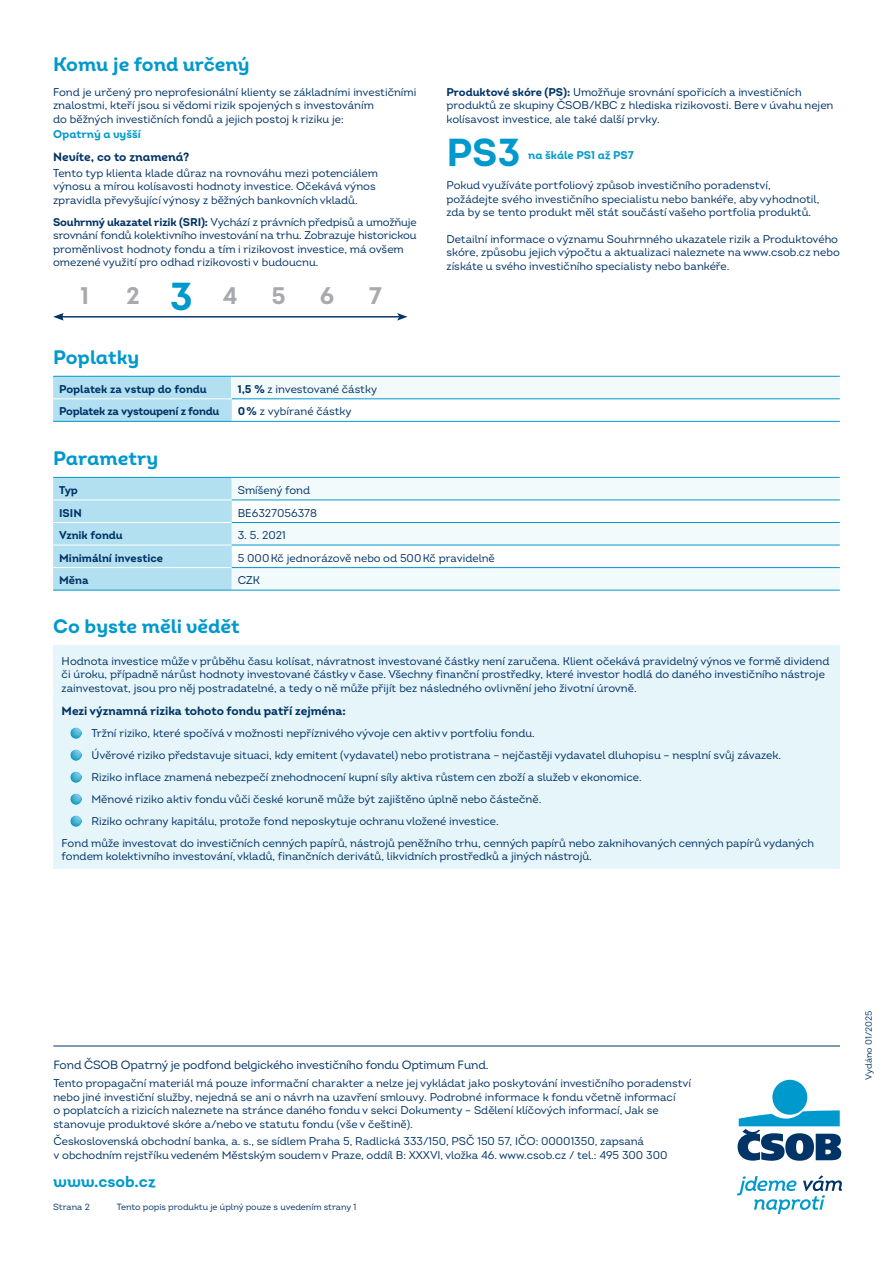
<style>
.page{position:relative;width:893px;height:1263px;background:#fff}
.page>*{position:absolute;margin:0;border:0;box-sizing:border-box;transform-origin:0 0}
.normal_text{font:39px "Intro Bold Alt";color:#0099cd}
.t1{font:24px "Intro Bold Alt";color:#a8a9ad}
.nadpis{font:19.5px "Intro Bold Alt";color:#0099cd}
.t2{font:15.9px "Intro Bold Alt";color:#0099cd}
.normal_text-2{font:12px "Intro";letter-spacing:-.01em;color:#036}
.nadpis_mini_tmavomod{font:700 12px "Intro";color:#036}
.nadpis_mini_zelena{font:12px "Intro Bold Alt";color:#036}
.normal_text-3{font:11.25px/13.5px "Intro";color:#036}
.normal_odrazky{font:11.25px "Intro";color:#036}
.normal_text-4{font:700 11.25px "Intro";color:#036}
.normal_text-5{font:11.25px "Intro Bold Alt";color:#0099cd}
.normal_text-6{font:700 11.25px "Intro";letter-spacing:-.025em;color:#036}
.normal_text-7{font:9px "Intro";color:#036}
.s1{font-weight:700}
.s2{font-size:39px;color:#0099cd}
</style>
<div class="page">
<svg style="left:737px;top:1175px;width:105px;height:39px"></svg>
<div style="left:772px;top:1080px;width:35px;height:35px;background:#0099cd;border-radius:50%"></div>
<svg style="left:738px;top:1110px;width:103px;height:51px"></svg>
<hr style="left:61px;top:316px;width:338px;height:1px;background:#036">
<svg style="left:53px;top:313px;width:11px;height:8px"></svg>
<svg style="left:397px;top:313px;width:10px;height:8px"></svg>
<div style="left:53px;top:377px;width:179px;height:44px;background:#b3e0f0"></div>
<div style="left:232px;top:376px;width:608px;height:23px;background:#f2fafc"></div>
<hr style="left:53px;top:376px;width:179px;height:1px;background:#0099cd">
<hr style="left:232px;top:376px;width:608px;height:1px;background:#0099cd">
<hr style="left:232px;top:398px;width:608px;height:1px;background:#0099cd">
<hr style="left:53px;top:421px;width:179px;height:1px;background:#0099cd">
<hr style="left:232px;top:421px;width:608px;height:1px;background:#0099cd">
<hr style="left:53px;top:398px;width:179px;height:1px;background:#fff">
<div style="left:53px;top:478px;width:179px;height:112px;background:#b3e0f0"></div>
<svg style="left:232px;top:478px;width:608px;height:112px;fill:#f2fafc"></svg>
<hr style="left:53px;top:500px;width:179px;height:1px;background:#fff">
<hr style="left:53px;top:522px;width:179px;height:1px;background:#fff">
<hr style="left:53px;top:545px;width:179px;height:1px;background:#fff">
<hr style="left:53px;top:567px;width:179px;height:1px;background:#fff">
<hr style="left:232px;top:500px;width:608px;height:1px;background:#0099cd">
<hr style="left:232px;top:522px;width:608px;height:1px;background:#0099cd">
<hr style="left:232px;top:545px;width:608px;height:1px;background:#0099cd">
<hr style="left:232px;top:567px;width:608px;height:1px;background:#0099cd">
<hr style="left:53px;top:477px;width:179px;height:1px;background:#0099cd">
<hr style="left:232px;top:477px;width:608px;height:1px;background:#0099cd">
<hr style="left:53px;top:590px;width:179px;height:1px;background:#0099cd">
<hr style="left:232px;top:590px;width:608px;height:1px;background:#0099cd">
<div style="left:53px;top:646px;width:787px;height:223px;background:#e5f5fa"></div>
<svg style="left:70px;top:727px;width:11px;height:11px"></svg>
<svg style="left:70px;top:749px;width:11px;height:11px"></svg>
<svg style="left:70px;top:771px;width:11px;height:11px"></svg>
<svg style="left:70px;top:793px;width:11px;height:11px"></svg>
<svg style="left:70px;top:815px;width:11px;height:11px"></svg>
<hr style="left:53px;top:1046px;width:787px;height:1px;background:#036">
<p class="nadpis" style="left:53px;top:52px;width:198px">Komu je fond určený</p>
<p class="normal_text-3" style="left:53px;top:85px;width:365px">Fond je určený pro neprofesionální klienty se základními investičními znalostmi, kteří jsou si vědomi rizik spojených s investováním<br>do běžných investičních fondů a jejich postoj k riziku je:</p>
<p class="normal_text-5" style="left:53px;top:127px;width:89px">Opatrný a vyšší</p>
<p class="nadpis_mini_zelena" style="left:53px;top:149px;width:138px">Nevíte, co to znamená?</p>
<p class="normal_text-3" style="left:53px;top:166px;width:326px">Tento typ klienta klade důraz na rovnováhu mezi potenciálem výnosu a mírou kolísavosti hodnoty investice. Očekává výnos zpravidla převyšující výnosy z běžných bankovních vkladů.</p>
<p class="normal_text-3" style="left:53px;top:215px;width:365px"><span class="s1">Souhrnný ukazatel rizik (SRI):</span> Vychází z právních předpisů a umožňuje srovnání fondů kolektivního investování na trhu. Zobrazuje historickou proměnlivost hodnoty fondu a tím i rizikovost investice, má ovšem omezené využití pro odhad rizikovosti v budoucnu.</p>
<p class="t1" style="left:80px;top:281px;width:10px">1</p>
<p class="t1" style="left:126px;top:281px;width:113px">2<span class="s2">3</span>4</p>
<p class="t1" style="left:271px;top:281px;width:16px">5</p>
<p class="t1" style="left:320px;top:281px;width:16px">6</p>
<p class="t1" style="left:369px;top:281px;width:14px">7</p>
<p class="normal_text-3" style="left:446px;top:85px;width:388px"><span class="s1">Produktové skóre (PS):</span> Umožňuje srovnání spořicích a investičních produktů ze skupiny ČSOB/KBC z hlediska rizikovosti. Bere v úvahu nejen kolísavost investice, ale také další prvky.</p>
<p class="normal_text" style="left:446px;top:128px;width:76px">PS3</p>
<p class="normal_text-5" style="left:528px;top:148px;width:107px">na škále PS1 až PS7</p>
<p class="normal_text-3" style="left:446px;top:179px;width:374px">Pokud využíváte portfoliový způsob investičního poradenství, požádejte svého investičního specialistu nebo bankéře, aby vyhodnotil, zda by se tento produkt měl stát součástí vašeho portfolia produktů.</p>
<p class="normal_text-3" style="left:446px;top:232px;width:395px">Detailní informace o významu Souhrnného ukazatele rizik a Produktového skóre, způsobu jejich výpočtu a aktualizaci naleznete na www.csob.cz nebo získáte u svého investičního specialisty nebo bankéře.</p>
<p class="nadpis" style="left:53px;top:344px;width:88px">Poplatky</p>
<p class="normal_text-4" style="left:59px;top:382px;width:149px">Poplatek za vstup do fondu</p>
<p class="normal_text-3" style="left:238px;top:382px;width:141px"><span class="s1">1,5 %</span> z investované částky</p>
<p class="normal_text-6" style="left:59px;top:404px;width:162px">Poplatek za vystoupení z fondu</p>
<p class="normal_text-3" style="left:238px;top:405px;width:115px"><span class="s1">0%</span> z vybírané částky</p>
<p class="nadpis" style="left:53px;top:446px;width:107px">Parametry</p>
<p class="normal_text-4" style="left:59px;top:483px;width:20px">Typ</p>
<p class="normal_text-3" style="left:238px;top:483px;width:74px">Smíšený fond</p>
<p class="normal_text-4" style="left:59px;top:505px;width:24px">ISIN</p>
<p class="normal_text-3" style="left:238px;top:506px;width:81px">BE6327056378</p>
<p class="normal_text-4" style="left:59px;top:528px;width:65px">Vznik fondu</p>
<p class="normal_text-3" style="left:238px;top:528px;width:50px">3. 5. 2021</p>
<p class="normal_text-4" style="left:59px;top:551px;width:105px">Minimální investice</p>
<p class="normal_text-3" style="left:238px;top:551px;width:259px">5 000Kč jednorázově nebo od 500Kč pravidelně</p>
<p class="normal_text-4" style="left:59px;top:573px;width:31px">Měna</p>
<p class="normal_text-3" style="left:238px;top:573px;width:24px">CZK</p>
<p class="nadpis" style="left:53px;top:614px;width:188px">Co byste měli vědět</p>
<p class="normal_text-3" style="left:62px;top:654px;width:769px">Hodnota investice může v průběhu času kolísat, návratnost investované částky není zaručena. Klient očekává pravidelný výnos ve formě dividend či úroku, případně nárůst hodnoty investované částky v čase. Všechny finanční prostředky, které investor hodlá do daného investičního nástroje zainvestovat, jsou pro něj postradatelné, a tedy o ně může přijít bez následného ovlivnění jeho životní úrovně.</p>
<p class="nadpis_mini_tmavomod" style="left:62px;top:703px;width:286px">Mezi významná rizika tohoto fondu patří zejména:</p>
<p class="normal_odrazky" style="left:91px;top:726px;width:445px">Tržní riziko, které spočívá v možnosti nepříznivého vývoje cen aktiv v portfoliu fondu.</p>
<p class="normal_odrazky" style="left:91px;top:748px;width:691px">Úvěrové riziko představuje situaci, kdy emitent (vydavatel) nebo protistrana – nejčastěji vydavatel dluhopisu – nesplní svůj závazek.</p>
<p class="normal_odrazky" style="left:91px;top:770px;width:552px">Riziko inflace znamená nebezpečí znehodnocení kupní síly aktiva růstem cen zboží a služeb v ekonomice.</p>
<p class="normal_odrazky" style="left:91px;top:792px;width:451px">Měnové riziko aktiv fondu vůči české koruně může být zajištěno úplně nebo částečně.</p>
<p class="normal_odrazky" style="left:91px;top:814px;width:409px">Riziko ochrany kapitálu, protože fond neposkytuje ochranu vložené investice.</p>
<p class="normal_text-3" style="left:62px;top:836px;width:754px">Fond může investovat do investičních cenných papírů, nástrojů peněžního trhu, cenných papírů nebo zaknihovaných cenných papírů vydaných fondem kolektivního investování, vkladů, finančních derivátů, likvidních prostředků a jiných nástrojů.</p>
<p class="normal_text-2" style="left:53px;top:1058px;width:437px">Fond ČSOB Opatrný je podfond belgického investičního fondu Optimum Fund.</p>
<p class="normal_text-3" style="left:53px;top:1076px;width:639px">Tento propagační materiál má pouze informační charakter a nelze jej vykládat jako poskytování investičního poradenství nebo jiné investiční služby, nejedná se ani o návrh na uzavření smlouvy. Podrobné informace k fondu včetně informací<br>o poplatcích a rizicích naleznete na stránce daného fondu v sekci Dokumenty – Sdělení klíčových informací, Jak se stanovuje produktové skóre a/nebo ve statutu fondu (vše v češtině).</p>
<p class="normal_text-3" style="left:53px;top:1134px;width:616px">Československá obchodní banka, a. s., se sídlem Praha 5, Radlická 333/150, PSČ 150 57, IČO: 00001350, zapsaná<br>v obchodním rejstříku vedeném Městským soudem v Praze, oddíl B: XXXVI, vložka 46. www.csob.cz / tel.: 495 300 300</p>
<h3 class="t2" style="left:53px;top:1171px;width:104px">www.csob.cz</h3>
<p class="normal_text-7" style="left:117px;top:1201px;width:241px">Tento popis produktu je úplný pouze s uvedením strany 1</p>
<p class="normal_text-7" style="left:53px;top:1201px;width:38px">Strana 2</p>
<p class="normal_text-7" style="left:863px;top:1080px;width:70px;rotate:-90deg">Vydáno 01/2025</p>
</div>
